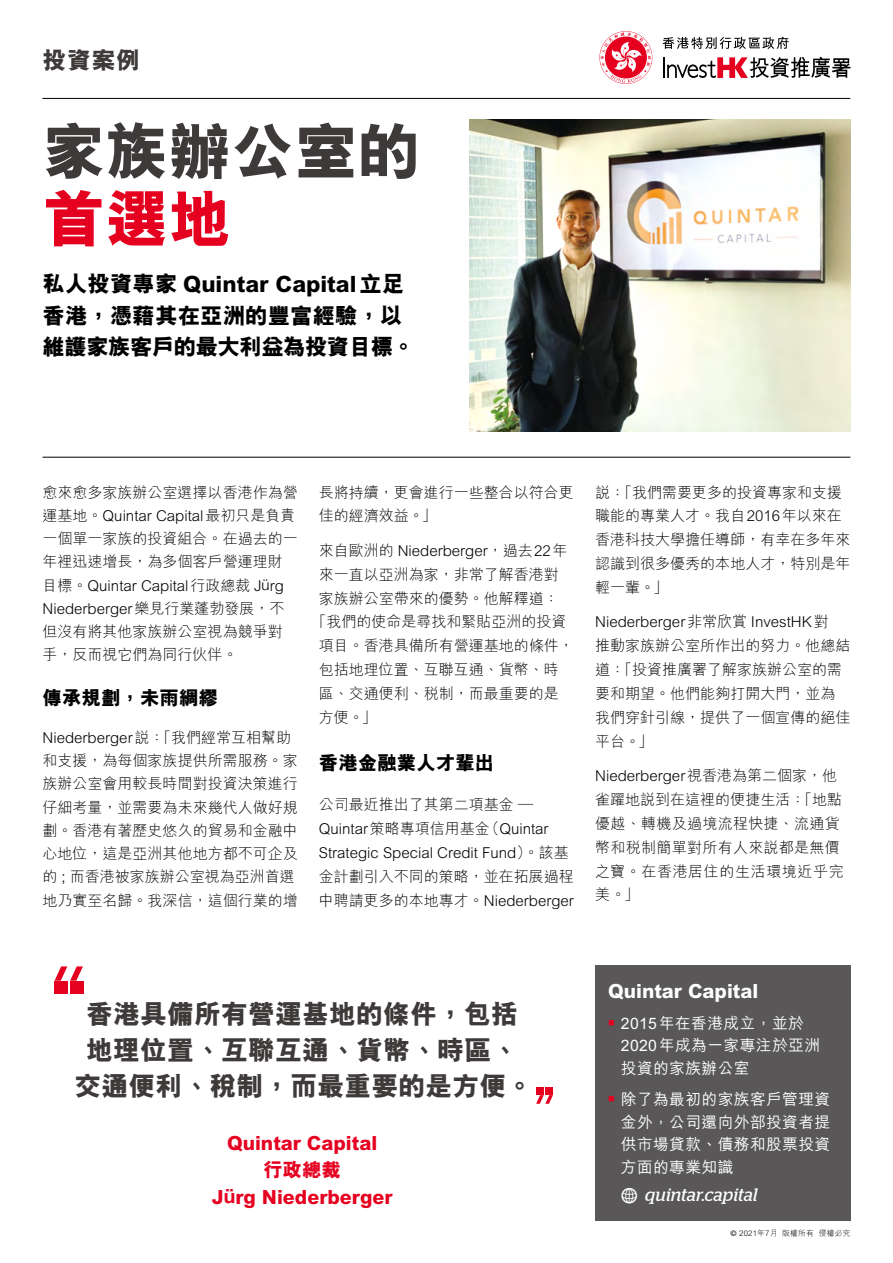
<style>
.page{position:relative;width:893px;height:1263px;background:#fff}
.page>*{position:absolute;margin:0;border:0;box-sizing:border-box;transform-origin:0 0}
.t1{font:800 63px "M Hei HK";color:#3e3a39}
.t2{font:800 63px "M Hei HK";color:#e60020}
.t3{font:800 27px/36px "M Hei HK";color:#3e3a39;text-align:center}
.t4{font:800 24px "M Hei HK";color:#3e3a39}
.t5{font:800 22.5px/31.5px "M Hei HK";color:#000}
.t6{font:800 19.5px/26.7px "M Hei HK";color:#e60020;text-align:center}
.t7{font:800 19.5px "M Hei HK";color:#000}
.t8{font:800 19.5px "M Hei HK";color:#fff}
.t9{font:italic 18px "Stag";letter-spacing:.005em;color:#fff}
.t10{font:500 15.75px/22.5px "M Hei HK";letter-spacing:.025em;color:#fff}
.t11{font:300 15px/23.9px "M Hei HK";color:#000}
.t12{font:300 15px/23.9px "M Hei HK";letter-spacing:.02em;color:#000}
.t13{font:300 7.8px "M Hei HK";letter-spacing:.02em;color:#000}
.s1{font-family:"Helvetica Neue"}
.s2{font-family:"Helvetica Neue";font-weight:700}
.s3{font-family:"Modern Pictograms";font-style:normal;font-size:24px}
.s4{font-family:"Frutiger"}
</style>
<div class="page">
<svg style="left:662px;top:37px;width:127px;height:12px"></svg>
<svg style="left:600px;top:32px;width:51px;height:51px"></svg>
<hr style="left:663px;top:57px;width:2px;height:21px;background:#000">
<svg style="left:667px;top:57px;width:183px;height:21px"></svg>
<hr style="left:42px;top:98px;width:808px;height:1px;background:#000">
<hr style="left:43px;top:457px;width:807px;height:1px;background:#000">
<div style="left:595px;top:965px;width:255px;height:255px;background:#595757"></div>
<div style="left:545px;top:1087px;width:8px;height:8px;background:#e60020"></div>
<div style="left:536px;top:1087px;width:8px;height:8px;background:#e60020"></div>
<svg style="left:536px;top:1095px;width:17px;height:9px"></svg>
<div style="left:55px;top:981px;width:13px;height:12px;background:#e60020"></div>
<div style="left:70px;top:981px;width:13px;height:12px;background:#e60020"></div>
<svg style="left:55px;top:966px;width:28px;height:15px"></svg>
<img style="left:469px;top:119px;width:381px;height:313px">
<h3 class="t4" style="left:43px;top:44px;width:99px">投資案例</h3>
<h1 class="t1" style="left:43px;top:109px;width:380px">家族辦公室的</h1>
<h1 class="t2" style="left:43px;top:177px;width:191px">首選地</h1>
<h3 class="t5" style="left:43px;top:268px;width:374px">私人投資專家 Quintar Capital立足香港，憑藉其在亞洲的豐富經驗，以維護家族客戶的最大利益為投資目標。</h3>
<p class="t11" style="left:43px;top:480px;width:256px;line-height:23.2px">愈來愈多家族辦公室選擇以香港作為營運基地。Quintar Capital最初只是負責一個單一家族的投資組合。在過去的一年裡迅速增長，為多個客戶營運理財目標。Quintar Capital行政總裁 J<span class="s1">ü</span>rg<br>Niederberger樂見行業蓬勃發展，不但沒有將其他家族辦公室視為競爭對手，反而視它們為同行伙伴。</p>
<h3 class="t7" style="left:43px;top:684px;width:177px">傳承規劃，未雨綢繆</h3>
<p class="t11" style="left:43px;top:725px;width:257px;line-height:23.2px">Niederberger說：「我們經常互相幫助和支援，為每個家族提供所需服務。家族辦公室會用較長時間對投資決策進行仔細考量，並需要為未來幾代人做好規劃。香港有著歷史悠久的貿易和金融中心地位，這是亞洲其他地方都不可企及的 ; 而香港被家族辦公室視為亞洲首選地乃實至名歸。我深信，這個行業的增</p>
<p class="t11" style="left:319px;top:479px;width:257px">長將持續，更會進行一些整合以符合更佳的經濟效益。」</p>
<p class="t11" style="left:319px;top:538px;width:250px">來自歐洲的 Niederberger，過去22年</p>
<p class="t11" style="left:319px;top:562px;width:242px">來一直以亞洲為家，非常了解香港對</p>
<p class="t11" style="left:319px;top:585px;width:242px">家族辦公室帶來的優勢。他解釋道：</p>
<p class="t11" style="left:311px;top:609px;width:257px">「我們的使命是尋找和緊貼亞洲的投資</p>
<p class="t11" style="left:319px;top:633px;width:257px">項目。香港具備所有營運基地的條件，</p>
<p class="t11" style="left:319px;top:657px;width:242px">包括地理位置、互聯互通、貨幣、時</p>
<p class="t11" style="left:319px;top:681px;width:242px">區、交通便利、稅制，而最重要的是</p>
<p class="t11" style="left:319px;top:705px;width:59px">方便。」</p>
<h3 class="t7" style="left:319px;top:749px;width:177px">香港金融業人才輩出</h3>
<p class="t11" style="left:319px;top:792px;width:257px">公司最近推出了其第二項基金 —<br>Quintar策略專項信用基金（Quintar<br>Strategic Special Credit Fund）。該基金計劃引入不同的策略，並在拓展過程中聘請更多的本地專才。Niederberger</p>
<p class="t11" style="left:595px;top:479px;width:257px">說：「我們需要更多的投資專家和支援職能的專業人才。我自2016年以來在香港科技大學擔任導師，有幸在多年來認識到很多優秀的本地人才，特別是年輕一輩。」</p>
<p class="t11" style="left:595px;top:609px;width:257px">Niederberger非常欣賞 InvestHK對<br>推動家族辦公室所作出的努力。他總結道：「投資推廣署了解家族辦公室的需要和期望。他們能夠打開大門，並為我們穿針引線，提供了一個宣傳的絕佳平台。」</p>
<p class="t12" style="left:595px;top:763px;width:250px">Niederberger視香港為第二個家，他雀躍地說到在這裡的便捷生活：「地點優越、轉機及過境流程快捷、流通貨幣和稅制簡單對所有人來說都是無價之寶。在香港居住的生活環境近乎完美。」</p>
<h2 class="t3" style="left:75px;top:996px;width:461px">香港具備所有營運基地的條件，包括地理位置、互聯互通、貨幣、時區、交通便利、稅制，而最重要的是方便。</h2>
<h3 class="t6" style="left:212px;top:1130px;width:182px">Quintar Capital<br>行政總裁<br>J<span class="s2">ü</span>rg Niederberger</h3>
<h3 class="t8" style="left:608px;top:978px;width:152px">Quintar Capital</h3>
<p class="t10" style="left:621px;top:1011px;width:201px;text-indent:-13px"><sup>■</sup> 2015年在香港成立，並於<br>2020年成為一家專注於亞洲投資的家族辦公室</p>
<p class="t10" style="left:621px;top:1087px;width:211px;text-align:justify;text-indent:-13px"><sup>■</sup> 除了為最初的家族客戶管理資金外，公司還向外部投資者提供市場貸款、債務和股票投資方面的專業知識</p>
<p class="t9" style="left:620px;top:1184px;width:139px"><span class="s3">w</span> quintar.capital</p>
<p class="t13" style="left:731px;top:1227px;width:121px"><span class="s4">©</span> 2021年7月 版權所有 侵權必究</p>
</div>
